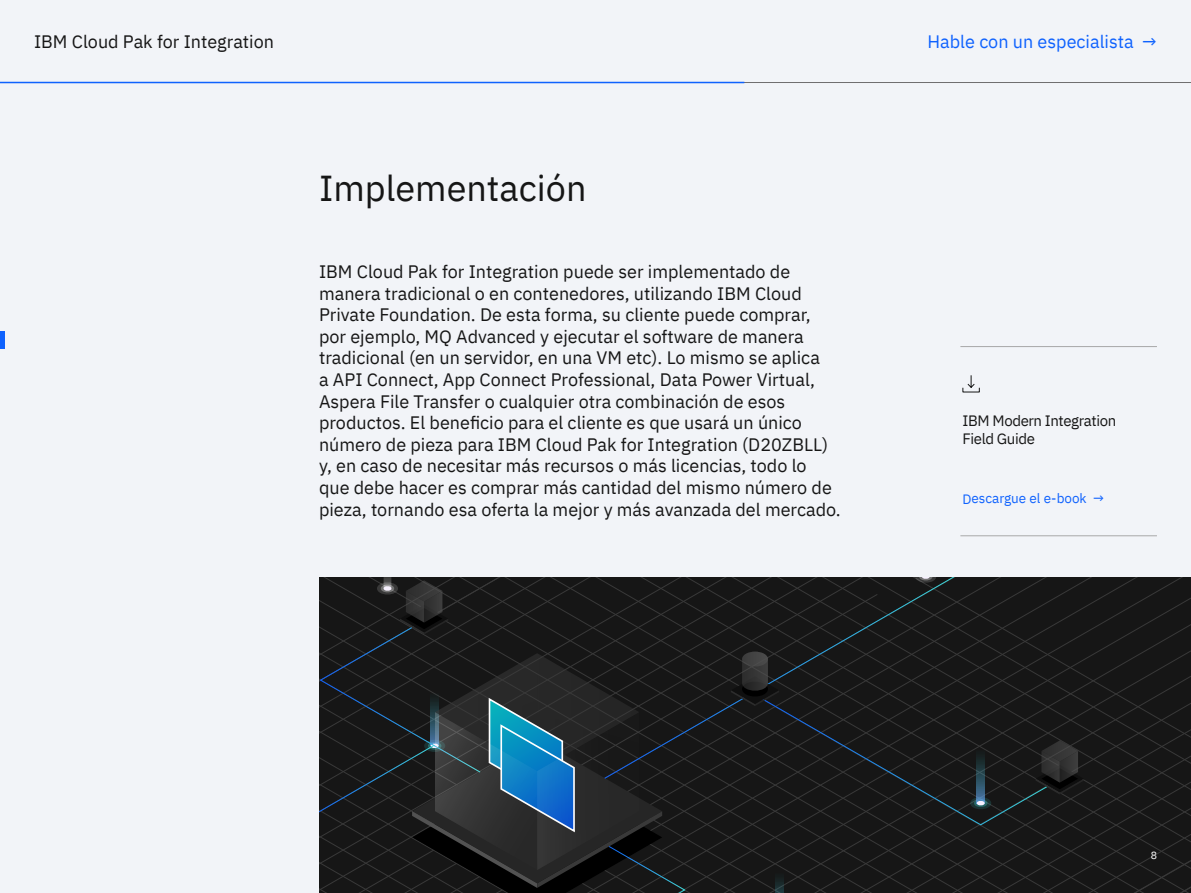
<style>
.page{position:relative;width:1191px;height:893px;background:#f2f4f8}
.page>*{position:absolute;margin:0;border:0;box-sizing:border-box;transform-origin:0 0}
.t1{font:36px "IBM Plex Sans";color:#161616}
.t2{font:18px/21.6px "IBM Plex Sans";color:#161616}
.t3{font:18px "IBM Plex Sans";color:#0f62fe}
.t4{font:15px/18px "IBM Plex Sans";letter-spacing:-.025em;color:#161616}
.t5{font:13.5px "IBM Plex Sans";color:#0f62fe}
.t6{font:10.5px "IBM Plex Sans";color:#fff}
</style>
<div class="page">
<hr style="left:0;top:82px;width:1191px;height:1px;background:#706f70">
<svg style="left:319px;top:577px;width:872px;height:315px;background:#1b1e20"></svg>
<hr style="left:960px;top:535px;width:197px;height:1px;background:#a8a8a8">
<hr style="left:960px;top:346px;width:197px;height:1px;background:#a8a8a8">
<svg style="left:967px;top:375px;width:8px;height:13px"></svg>
<hr style="left:0;top:82px;width:744px;height:1px;background:#0f62fe">
<hr style="left:0;top:331px;width:4px;height:17px;background:#0f62fe">
<p class="t2" style="left:34px;top:29px;width:241px">IBM Cloud Pak for Integration</p>
<p class="t3" style="left:927px;top:28px;width:231px">Hable con un especialista →</p>
<h1 class="t1" style="left:319px;top:161px;width:269px">Implementación</h1>
<p class="t2" style="left:319px;top:259px;width:523px">IBM Cloud Pak for Integration puede ser implementado de manera tradicional o en contenedores, utilizando IBM Cloud Private Foundation. De esta forma, su cliente puede comprar, por ejemplo, MQ Advanced y ejecutar el software de manera tradicional (en un servidor, en una VM etc). Lo mismo se aplica<br>a API Connect, App Connect Professional, Data Power Virtual, Aspera File Transfer o cualquier otra combinación de esos productos. El beneficio para el cliente es que usará un único número de pieza para IBM Cloud Pak for Integration (D20ZBLL) y, en caso de necesitar más recursos o más licencias, todo lo que debe hacer es comprar más cantidad del mismo número de pieza, tornando esa oferta la mejor y más avanzada del mercado.</p>
<p class="t4" style="left:962px;top:410px;width:155px">IBM Modern Integration<br>Field Guide</p>
<p class="t5" style="left:962px;top:488px;width:143px">Descargue el e-book →</p>
<p class="t6" style="left:1150px;top:847px;width:8px">8</p>
</div>
